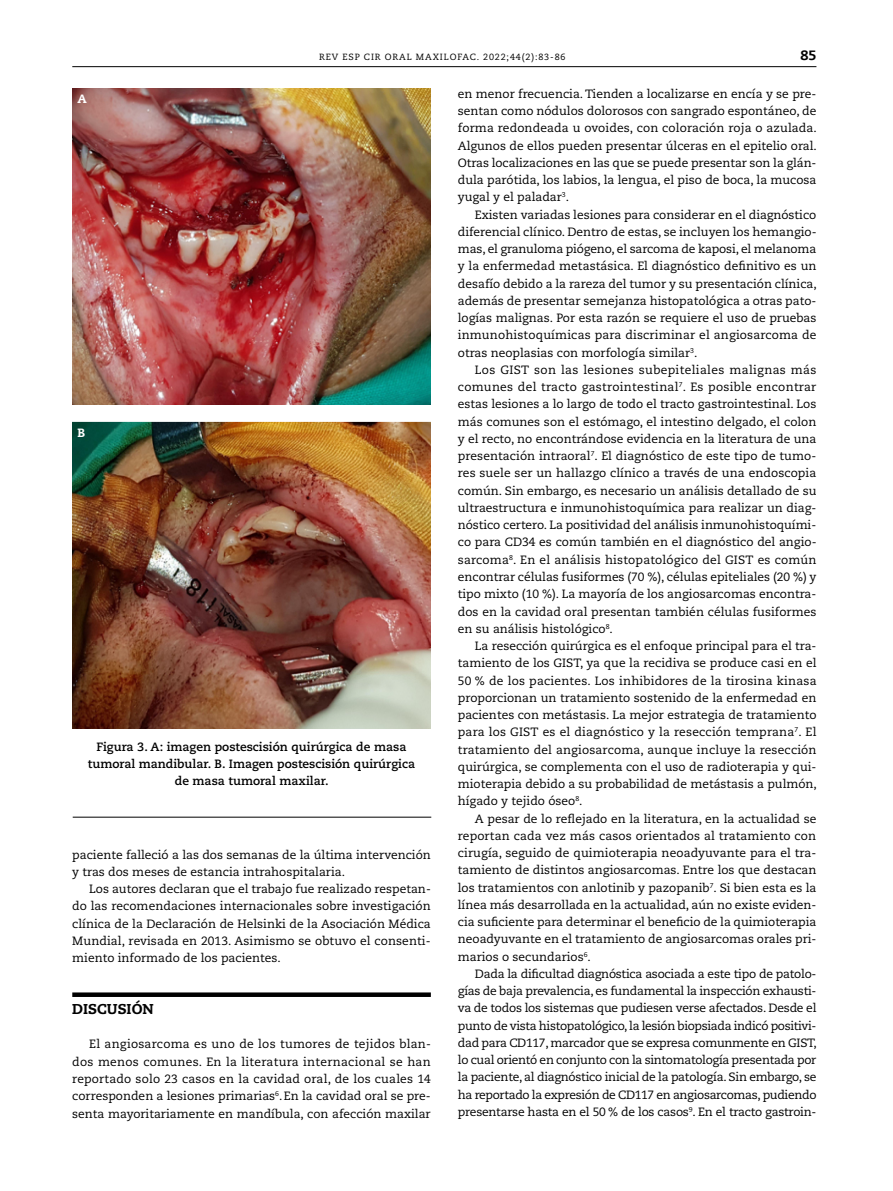
<style>
.page{position:relative;width:893px;height:1191px;background:#fff}
.page>*{position:absolute;margin:0;border:0;box-sizing:border-box;transform-origin:0 0}
.t1{font:800 14.25px "Caecilia LT Std";color:#000}
.t2{font:800 13.5px "Caecilia LT Std";color:#000}
.t3{font:12px/17.2px "Caecilia LT Std";color:#000;text-align:justify}
.t4{font:700 12px/17.2px "Caecilia LT Std";color:#000;text-align:center}
.t5{font:800 12px "Caecilia LT Std";color:#fff}
.t6{font:9px "Caecilia LT Std";letter-spacing:.095em;color:#000}
</style>
<div class="page">
<hr style="left:72px;top:66px;width:744px;height:1px;background:#000">
<div style="left:72px;top:992px;width:359px;height:5px;background:#000"></div>
<img style="left:73px;top:89px;width:357px;height:315px">
<img style="left:73px;top:422px;width:357px;height:306px">
<hr style="left:73px;top:816px;width:358px;height:1px;background:#000">
<p class="t6" style="left:319px;top:52px;width:248px">REV ESP CIR ORAL MAXILOFAC. 2022;44(2):83-86</p>
<p class="t2" style="left:800px;top:47px;width:17px">85</p>
<p class="t5" style="left:78px;top:92px;width:11px">A</p>
<p class="t5" style="left:78px;top:425px;width:9px">B</p>
<p class="t4" style="left:88px;top:738px;width:329px">Figura 3. A: imagen postescisión quirúrgica de masa tumoral mandibular. B. Imagen postescisión quirúrgica de masa tumoral maxilar.</p>
<p class="t3" style="left:72px;top:846px;width:360px">paciente falleció a las dos semanas de la última intervención y tras dos meses de estancia intrahospitalaria.</p>
<p class="t3" style="left:72px;top:880px;width:360px;text-indent:17px">Los autores declaran que el trabajo fue realizado respetan&shy;do las recomendaciones internacionales sobre investigación clínica de la Declaración de Helsinki de la Asociación Médica Mundial, revisada en 2013. Asimismo se obtuvo el consenti&shy;miento informado de los pacientes.</p>
<p class="t1" style="left:72px;top:1000px;width:83px">DISCUSIÓN</p>
<p class="t3" style="left:72px;top:1036px;width:360px;text-indent:17px">El angiosarcoma es uno de los tumores de tejidos blan&shy;dos menos comunes. En la literatura internacional se han reportado solo 23 casos en la cavidad oral, de los cuales 14 corresponden a lesiones primarias<sup>6</sup>.En la cavidad oral se pre&shy;senta mayoritariamente en mandíbula, con afección maxilar</p>
<p class="t3" style="left:458px;top:85px;width:361px">en menor frecuencia. Tienden a localizarse en encía y se pre&shy;sentan como nódulos dolorosos con sangrado espontáneo, de forma redondeada u ovoides, con coloración roja o azulada.<br>Algunos de ellos pueden presentar úlceras en el epitelio oral.<br>Otras localizaciones en las que se puede presentar son la glán&shy;dula parótida, los labios, la lengua, el piso de boca, la mucosa yugal y el paladar<sup>3</sup>.</p>
<p class="t3" style="left:458px;top:206px;width:360px;text-indent:17px">Existen variadas lesiones para considerar en el diagnóstico diferencial clínico. Dentro de estas, se incluyen los hemangio&shy;mas, el granuloma piógeno, el sarcoma de kaposi, el melanoma y la enfermedad metastásica. El diagnóstico definitivo es un desafío debido a la rareza del tumor y su presentación clínica, además de presentar semejanza histopatológica a otras pato&shy;logías malignas. Por esta razón se requiere el uso de pruebas inmunohistoquímicas para discriminar el angiosarcoma de otras neoplasias con morfología similar<sup>3</sup>.</p>
<p class="t3" style="left:458px;top:361px;width:360px;text-indent:17px">Los GIST son las lesiones subepiteliales malignas más comunes del tracto gastrointestinal<sup>7</sup>. Es posible encontrar estas lesiones a lo largo de todo el tracto gastrointestinal. Los más comunes son el estómago, el intestino delgado, el colon y el recto, no encontrándose evidencia en la literatura de una presentación intraoral<sup>7</sup>. El diagnóstico de este tipo de tumo&shy;res suele ser un hallazgo clínico a través de una endoscopia común. Sin embargo, es necesario un análisis detallado de su ultraestructura e inmunohistoquímica para realizar un diag&shy;nóstico certero. La positividad del análisis inmunohistoquími&shy;co para CD34 es común también en el diagnóstico del angio&shy;sarcoma<sup>8</sup>. En el análisis histopatológico del GIST es común encontrar células fusiformes (70 %), células epiteliales (20 %) y tipo mixto (10 %). La mayoría de los angiosarcomas encontra&shy;dos en la cavidad oral presentan también células fusiformes en su análisis histológico<sup>8</sup>.</p>
<p class="t3" style="left:458px;top:637px;width:361px;text-indent:17px">La resección quirúrgica es el enfoque principal para el tra&shy;tamiento de los GIST, ya que la recidiva se produce casi en el 50 % de los pacientes. Los inhibidores de la tirosina kinasa proporcionan un tratamiento sostenido de la enfermedad en pacientes con metástasis. La mejor estrategia de tratamiento para los GIST es el diagnóstico y la resección temprana<sup>7</sup>. El tratamiento del angiosarcoma, aunque incluye la resección quirúrgica, se complementa con el uso de radioterapia y qui&shy;mioterapia debido a su probabilidad de metástasis a pulmón, hígado y tejido óseo<sup>8</sup>.</p>
<p class="t3" style="left:458px;top:810px;width:360px;text-indent:17px">A pesar de lo reflejado en la literatura, en la actualidad se reportan cada vez más casos orientados al tratamiento con cirugía, seguido de quimioterapia neoadyuvante para el tra&shy;tamiento de distintos angiosarcomas. Entre los que destacan los tratamientos con anlotinib y pazopanib<sup>7</sup>. Si bien esta es la línea más desarrollada en la actualidad, aún no existe eviden&shy;cia suficiente para determinar el beneficio de la quimioterapia neoadyuvante en el tratamiento de angiosarcomas orales pri&shy;marios o secundarios<sup>6</sup>.</p>
<p class="t3" style="left:458px;top:965px;width:361px;text-indent:17px">Dada la dificultad diagnóstica asociada a este tipo de patolo&shy;gías de baja prevalencia, es fundamental la inspección exhausti&shy;va de todos los sistemas que pudiesen verse afectados. Desde el punto de vista histopatológico, la lesión biopsiada indicó positivi&shy;dad para CD117, marcador que se expresa comunmente en GIST, lo cual orientó en conjunto con la sintomatología presentada por la paciente, al diagnóstico inicial de la patología. Sin embargo, se ha reportado la expresión de CD117 en angiosarcomas, pudiendo presentarse hasta en el 50 % de los casos<sup>9</sup>. En el tracto gastroin-</p>
</div>
